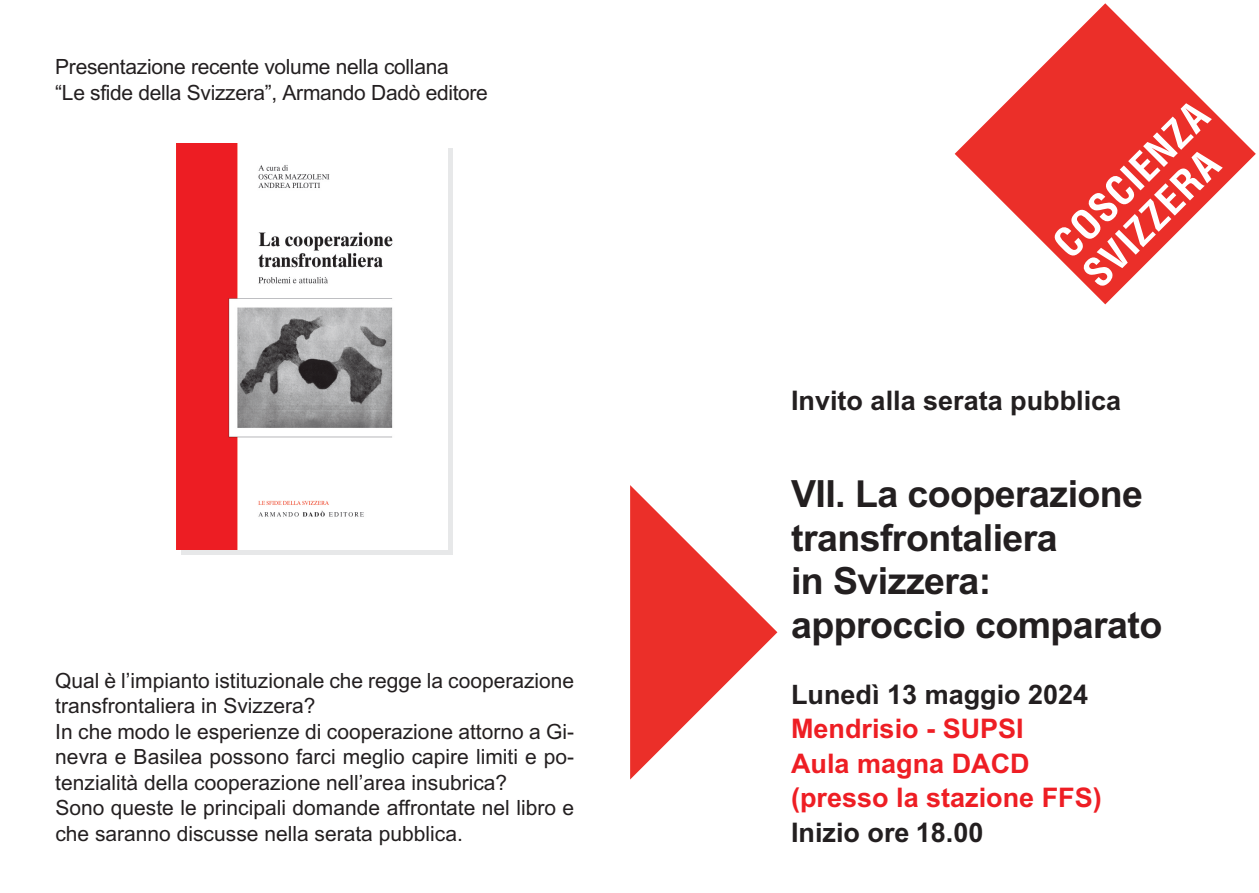
<style>
.page{position:relative;width:1259px;height:893px;background:#fff}
.page>*{position:absolute;margin:0;border:0;box-sizing:border-box;transform-origin:0 0}
.t1{font:700 37.5px/43.5px "Arial";letter-spacing:-.015em;color:#231f20}
.t2{font:700 27px "Arial";color:#231f20}
.t3{font:700 27px/34.5px "Arial";color:#ee1e24}
.t4{font:21px/25.5px "Arial";color:#231f20}
</style>
<div class="page">
<svg style="left:954px;top:3px;width:301px;height:301px"></svg>
<svg style="left:1051px;top:103px;width:171px;height:184px"></svg>
<svg style="left:630px;top:485px;width:147px;height:294px"></svg>
<div style="left:182px;top:149px;width:271px;height:406px;background:#e7e8e9"></div>
<img style="left:176px;top:143px;width:272px;height:406px">
<p class="t4" style="left:55px;top:54px;width:434px">Presentazione recente volume nella collana<br>“Le sfide della Svizzera”, Armando Dadò editore</p>
<p class="t4" style="left:55px;top:668px;width:520px">Qual è l’impianto istituzionale che regge la cooperazione transfrontaliera in Svizzera?<br>In che modo le esperienze di cooperazione attorno a Gi&shy;nevra e Basilea possono farci meglio capire limiti e po&shy;tenzialità della cooperazione nell’area insubrica?<br>Sono queste le principali domande affrontate nel libro e che saranno discusse nella serata pubblica.</p>
<p class="t2" style="left:791px;top:384px;width:332px">Invito alla serata pubblica</p>
<h1 class="t1" style="left:791px;top:472px;width:373px">VII. La cooperazione transfrontaliera<br>in Svizzera: approccio comparato</h1>
<p class="t2" style="left:791px;top:678px;width:299px">Lunedì 13 maggio 2024</p>
<p class="t3" style="left:791px;top:712px;width:312px">Mendrisio - SUPSI<br>Aula magna DACD (presso la stazione FFS)</p>
<p class="t2" style="left:791px;top:816px;width:194px">Inizio ore 18.00</p>
</div>
